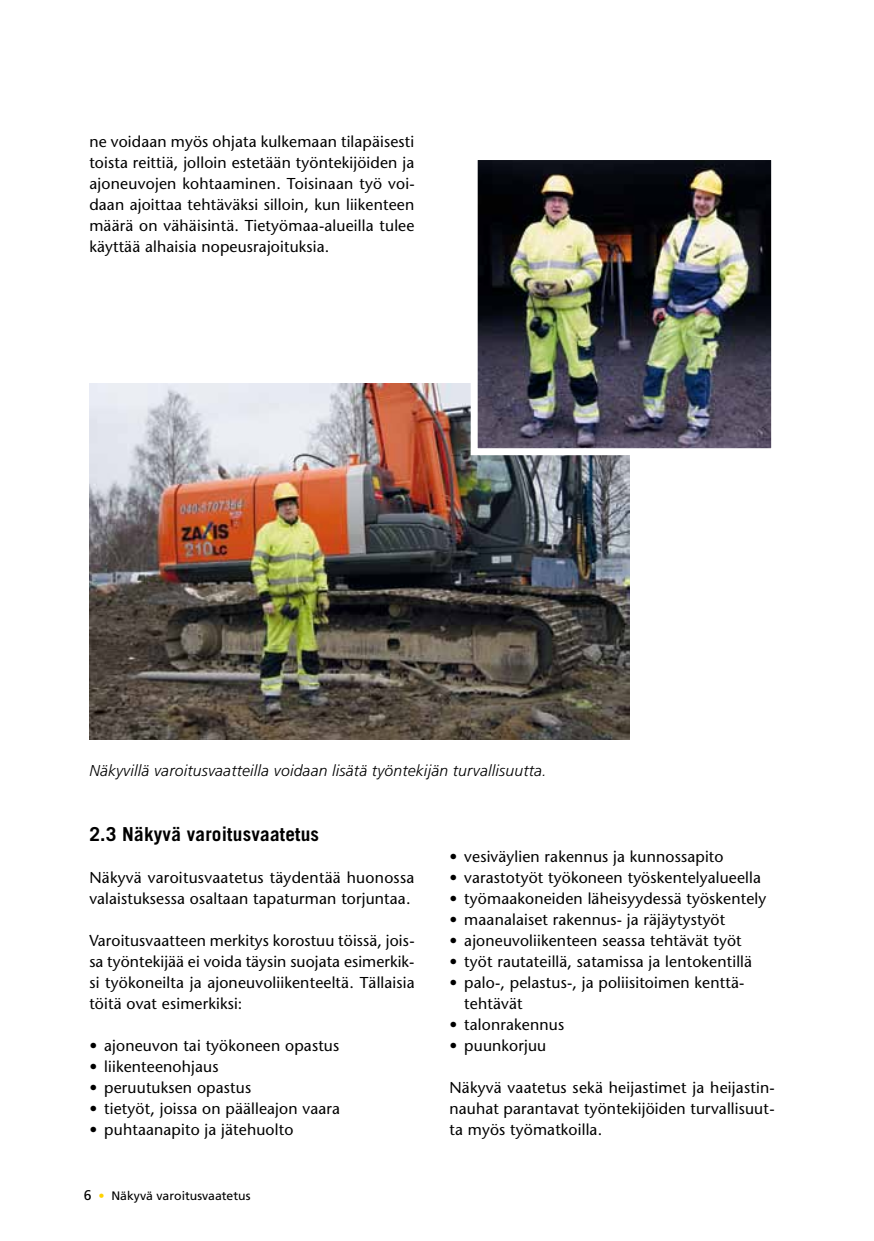
<style>
.page{position:relative;width:874px;height:1241px;background:#fff}
.page>*{position:absolute;margin:0;border:0;box-sizing:border-box;transform-origin:0 0}
.t1{font:700 19.25px "Trade Gothic";letter-spacing:.01em;color:#000}
.t2{font:15.75px/21px "Stone Sans";letter-spacing:.01em;color:#000;text-align:justify}
.t3{font:italic 300 15.75px "Frutiger";letter-spacing:.01em;color:#000}
.t4{font:12.25px "Frutiger";color:#000}
.s1{font-size:14px}
.s2{color:#ffd300}
</style>
<div class="page">
<img style="left:89px;top:383px;width:539px;height:356px">
<img style="left:478px;top:161px;width:291px;height:286px">
<div style="left:470px;top:153px;width:307px;height:302px;border:7px solid #fff"></div>
<p class="t2" style="left:89px;top:131px;width:326px">ne voidaan myös ohjata kulkemaan tilapäisesti toista reittiä, jolloin estetään työntekijöiden ja ajoneuvojen kohtaaminen. Toisinaan työ voi&shy;daan ajoittaa tehtäväksi silloin, kun liikenteen määrä on vähäisintä. Tietyömaa-alueilla tulee käyttää alhaisia nopeusrajoituksia.</p>
<p class="t3" style="left:89px;top:761px;width:458px">Näkyvillä varoitusvaatteilla voidaan lisätä työntekijän turvallisuutta.</p>
<p class="t1" style="left:89px;top:821px;width:231px">2.3 Näkyvä varoitusvaatetus</p>
<p class="t2" style="left:89px;top:866px;width:326px">Näkyvä varoitusvaatetus täydentää huonossa valaistuksessa osaltaan tapaturman torjuntaa.</p>
<p class="t2" style="left:89px;top:929px;width:327px">Varoitusvaatteen merkitys korostuu töissä, jois&shy;sa työntekijää ei voida täysin suojata esimerkik&shy;si työkoneilta ja ajoneuvoliikenteeltä. Tällaisia töitä ovat esimerkiksi:</p>
<p class="t2" style="left:89px;top:1034px;width:251px">• ajoneuvon tai työkoneen opastus</p>
<p class="t2" style="left:89px;top:1055px;width:131px">• liikenteenohjaus</p>
<p class="t2" style="left:89px;top:1076px;width:163px">• peruutuksen opastus</p>
<p class="t2" style="left:89px;top:1097px;width:252px">• tietyöt, joissa on päälleajon vaara</p>
<p class="t2" style="left:89px;top:1118px;width:205px">• puhtaanapito ja jätehuolto</p>
<p class="t4" style="left:84px;top:1188px;width:168px"><span class="s1">6</span> <span class="s2">•</span> Näkyvä varoitusvaatetus</p>
<p class="t2" style="left:449px;top:845px;width:275px">• vesiväylien rakennus ja kunnossapito</p>
<p class="t2" style="left:449px;top:866px;width:313px">• varastotyöt työkoneen työskentelyalueella</p>
<p class="t2" style="left:449px;top:887px;width:318px">• työmaakoneiden läheisyydessä työskentely</p>
<p class="t2" style="left:449px;top:908px;width:277px">• maanalaiset rakennus- ja räjäytystyöt</p>
<p class="t2" style="left:449px;top:929px;width:293px">• ajoneuvoliikenteen seassa tehtävät työt</p>
<p class="t2" style="left:449px;top:950px;width:304px">• työt rautateillä, satamissa ja lentokentillä</p>
<p class="t2" style="left:464px;top:971px;width:281px;text-indent:-15px">• palo-, pelastus-, ja poliisitoimen kenttä&shy;tehtävät</p>
<p class="t2" style="left:449px;top:1013px;width:116px">• talonrakennus</p>
<p class="t2" style="left:449px;top:1034px;width:98px">• puunkorjuu</p>
<p class="t2" style="left:449px;top:1076px;width:327px">Näkyvä vaatetus sekä heijastimet ja heijastin&shy;nauhat parantavat työntekijöiden turvallisuut&shy;ta myös työmatkoilla.</p>
</div>
